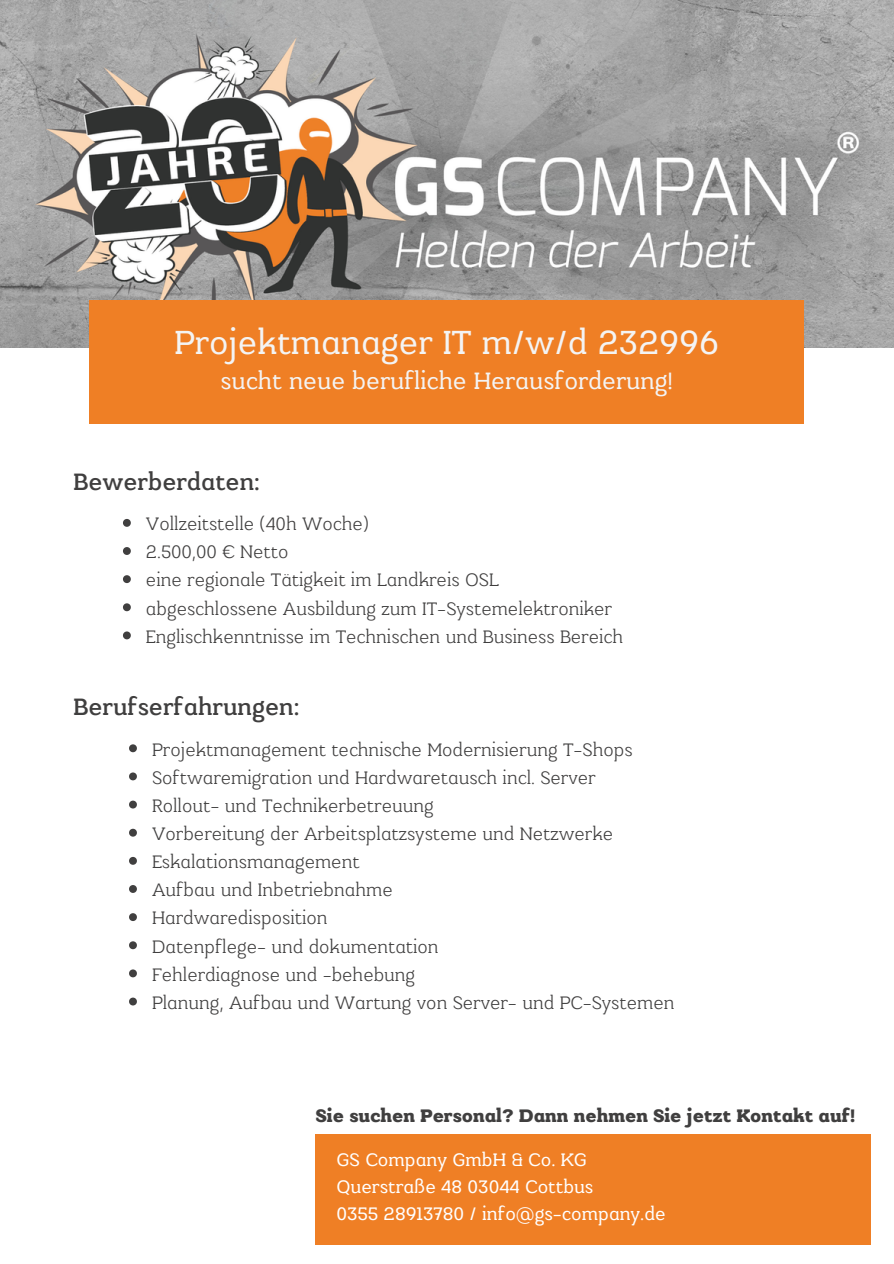
<style>
.page{position:relative;width:894px;height:1264px;background:#fff}
.page>*{position:absolute;margin:0;border:0;box-sizing:border-box;transform-origin:0 0}
.t1{font:36px "Kulachat Slab";color:#f4f4f4}
.t2{font:25.5px "Kulachat Slab";color:#f4f4f4}
.t3{font:500 25.5px "Kulachat Slab";color:#403f3f}
.t4{font:300 19.5px "Kulachat Slab";color:#403f3f}
.t5{font:19.5px "Kulachat Slab";color:#fff}
.t6{font:800 19.5px "Kulachat Slab";color:#403f3f}
</style>
<div class="page">
<img style="left:0;top:0;width:893px;height:347px">
<div style="left:89px;top:300px;width:715px;height:123px;background:#ef7f25"></div>
<div style="left:316px;top:1134px;width:554px;height:110px;background:#ef7f25"></div>
<svg style="left:129px;top:744px;width:8px;height:8px"></svg>
<svg style="left:129px;top:772px;width:8px;height:8px"></svg>
<svg style="left:129px;top:800px;width:8px;height:8px"></svg>
<svg style="left:129px;top:828px;width:8px;height:8px"></svg>
<svg style="left:129px;top:856px;width:8px;height:8px"></svg>
<svg style="left:129px;top:885px;width:8px;height:7px"></svg>
<svg style="left:129px;top:913px;width:8px;height:8px"></svg>
<svg style="left:129px;top:941px;width:8px;height:8px"></svg>
<svg style="left:129px;top:969px;width:8px;height:8px"></svg>
<svg style="left:129px;top:997px;width:8px;height:8px"></svg>
<svg style="left:123px;top:519px;width:8px;height:8px"></svg>
<svg style="left:123px;top:547px;width:8px;height:8px"></svg>
<svg style="left:123px;top:575px;width:8px;height:8px"></svg>
<svg style="left:123px;top:603px;width:8px;height:8px"></svg>
<svg style="left:123px;top:631px;width:8px;height:8px"></svg>
<p class="t1" style="left:174px;top:320px;width:546px">Projektmanager IT m/w/d 232996</p>
<p class="t2" style="left:220px;top:365px;width:454px">sucht neue berufliche Herausforderung!</p>
<p class="t3" style="left:73px;top:466px;width:188px">Bewerberdaten:</p>
<p class="t4" style="left:146px;top:512px;width:224px">Vollzeitstelle (40h Woche)</p>
<p class="t4" style="left:146px;top:540px;width:144px">2.500,00 € Netto</p>
<p class="t4" style="left:146px;top:568px;width:354px">eine regionale Tätigkeit im Landkreis OSL</p>
<p class="t4" style="left:146px;top:596px;width:467px">abgeschlossene Ausbildung zum IT-Systemelektroniker</p>
<p class="t4" style="left:146px;top:624px;width:478px">Englischkenntnisse im Technischen und Business Bereich</p>
<p class="t3" style="left:73px;top:691px;width:227px">Berufserfahrungen:</p>
<p class="t4" style="left:152px;top:737px;width:482px">Projektmanagement technische Modernisierung T-Shops</p>
<p class="t4" style="left:152px;top:765px;width:445px">Softwaremigration und Hardwaretausch incl. Server</p>
<p class="t4" style="left:152px;top:793px;width:283px">Rollout- und Technikerbetreuung</p>
<p class="t4" style="left:152px;top:821px;width:462px">Vorbereitung der Arbeitsplatzsysteme und Netzwerke</p>
<p class="t4" style="left:152px;top:850px;width:209px">Eskalationsmanagement</p>
<p class="t4" style="left:152px;top:878px;width:242px">Aufbau und Inbetriebnahme</p>
<p class="t4" style="left:152px;top:906px;width:177px">Hardwaredisposition</p>
<p class="t4" style="left:152px;top:934px;width:288px">Datenpflege- und dokumentation</p>
<p class="t4" style="left:152px;top:962px;width:264px">Fehlerdiagnose und -behebung</p>
<p class="t4" style="left:152px;top:990px;width:523px">Planung, Aufbau und Wartung von Server- und PC-Systemen</p>
<p class="t6" style="left:316px;top:1103px;width:541px">Sie suchen Personal? Dann nehmen Sie jetzt Kontakt auf!</p>
<p class="t5" style="left:336px;top:1147px;width:252px">GS Company GmbH &amp; Co. KG</p>
<p class="t5" style="left:336px;top:1174px;width:258px">Querstraße 48 03044 Cottbus</p>
<p class="t5" style="left:336px;top:1201px;width:330px">0355 28913780 / info@gs-company.de</p>
</div>
